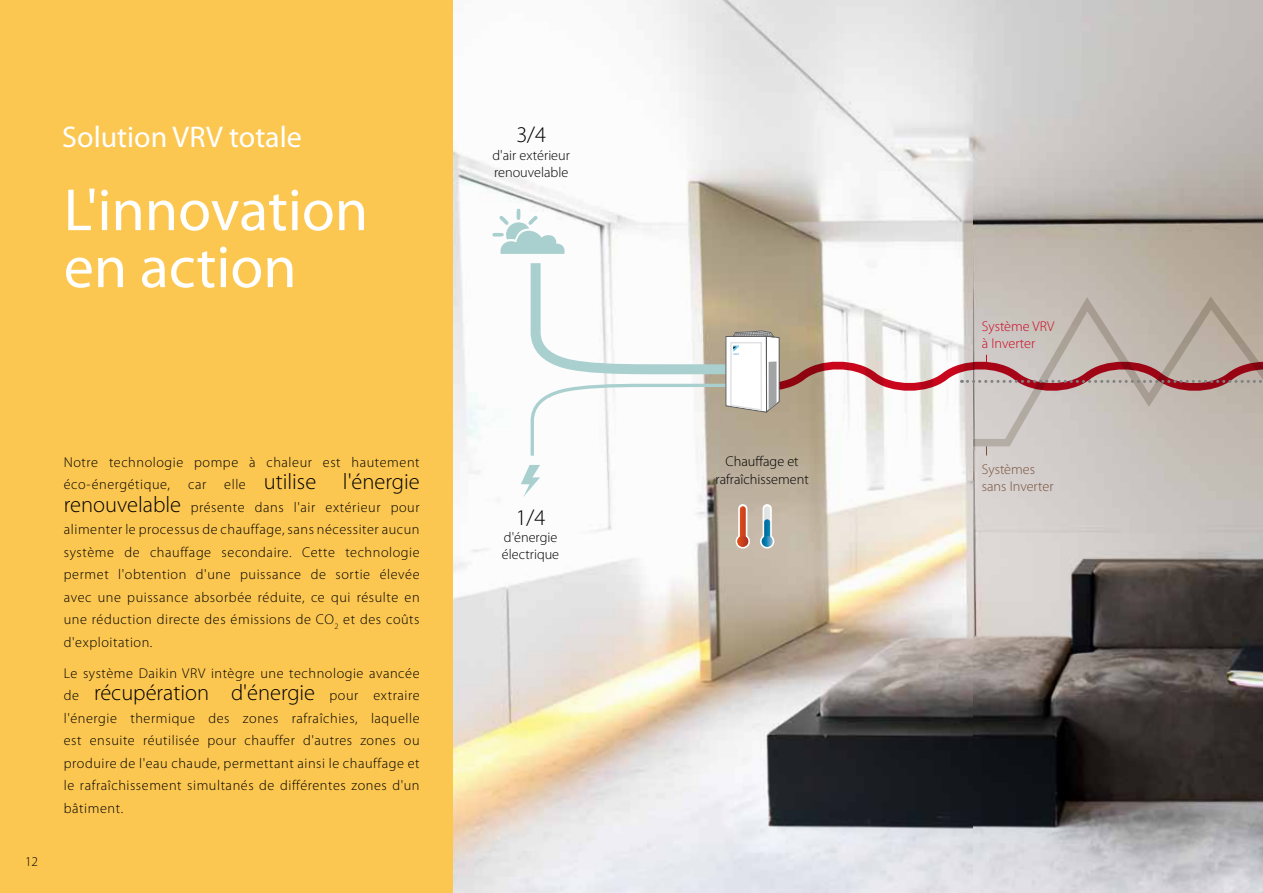
<style>
.page{position:relative;width:1263px;height:893px;background:#fff}
.page>*{position:absolute;margin:0;border:0;box-sizing:border-box;transform-origin:0 0}
.t1{font:60px/57px "Myriad Pro";color:#fff}
.t2{font:30px "Myriad Pro";color:#fff}
.t3{font:300 22.5px "Myriad Pro";color:#000}
.t4{font:300 14.25px/22.5px "Myriad Pro";letter-spacing:.04em;color:#000;text-align:justify}
.t5{font:300 14.25px/17.1px "Myriad Pro";color:#000}
.t6{font:300 14.25px/17.1px "Myriad Pro";color:#79513d}
.t7{font:300 14.25px/17.1px "Myriad Pro";color:#cd071e}
.t8{font:300 13.5px "Myriad Pro";color:#000}
.s1{font-size:14.25px}
.s2{font-size:22.5px}
</style>
<div class="page">
<div style="left:0;top:0;width:454px;height:893px;background:#fcc751"></div>
<img style="left:973px;top:0;width:290px;height:893px">
<img style="left:454px;top:0;width:519px;height:893px">
<svg style="left:521px;top:465px;width:19px;height:32px"></svg>
<svg style="left:760px;top:504px;width:14px;height:44px"></svg>
<svg style="left:736px;top:504px;width:14px;height:44px"></svg>
<svg style="left:492px;top:208px;width:771px;height:251px"></svg>
<h2 class="t2" style="left:62px;top:118px;width:241px">Solution VRV totale</h2>
<h1 class="t1" style="left:64px;top:181px;width:306px">L'innovation en action</h1>
<p class="t8" style="left:25px;top:854px;width:15px">12</p>
<p class="t4" style="left:64px;top:451px;width:357px">Notre technologie pompe à chaleur est hautement éco-énergétique,</p>
<p class="t4" style="left:188px;top:473px;width:20px">car</p>
<h3 class="t3" style="left:224px;top:469px;width:197px"><span class="s1">elle</span> utilise l'énergie</h3>
<p class="t4" style="left:64px;top:496px;width:357px"><span class="s2">renouvelable</span> présente dans l'air extérieur pour alimenter le processus de chauffage, sans nécessiter aucun système de chauffage secondaire. Cette technologie permet l'obtention d'une puissance de sortie élevée avec une puissance absorbée réduite, ce qui résulte en une réduction directe des émissions de CO<sub>2</sub> et des coûts d'exploitation.</p>
<p class="t4" style="left:64px;top:662px;width:357px">Le système Daikin VRV intègre une technologie avancée</p>
<h3 class="t3" style="left:64px;top:680px;width:357px"><span class="s1">de</span> récupération d'énergie <span class="s1">pour extraire</span></h3>
<p class="t4" style="left:64px;top:707px;width:357px">l'énergie thermique des zones rafraîchies, laquelle est ensuite réutilisée pour chauffer d'autres zones ou produire de l'eau chaude, permettant ainsi le chauffage et le rafraîchissement simultanés de différentes zones d'un bâtiment.</p>
<h3 class="t3" style="left:516px;top:123px;width:31px">3/4</h3>
<p class="t5" style="left:492px;top:146px;width:79px">d'air extérieur renouvelable</p>
<h3 class="t3" style="left:516px;top:505px;width:31px">1/4</h3>
<p class="t5" style="left:502px;top:529px;width:59px">d'énergie électrique</p>
<p class="t5" style="left:715px;top:453px;width:95px;text-align:center">Chauffage et rafraîchissement</p>
<p class="t7" style="left:982px;top:318px;width:74px">Système VRV à Inverter</p>
<p class="t6" style="left:982px;top:461px;width:73px">Systèmes sans Inverter</p>
</div>
